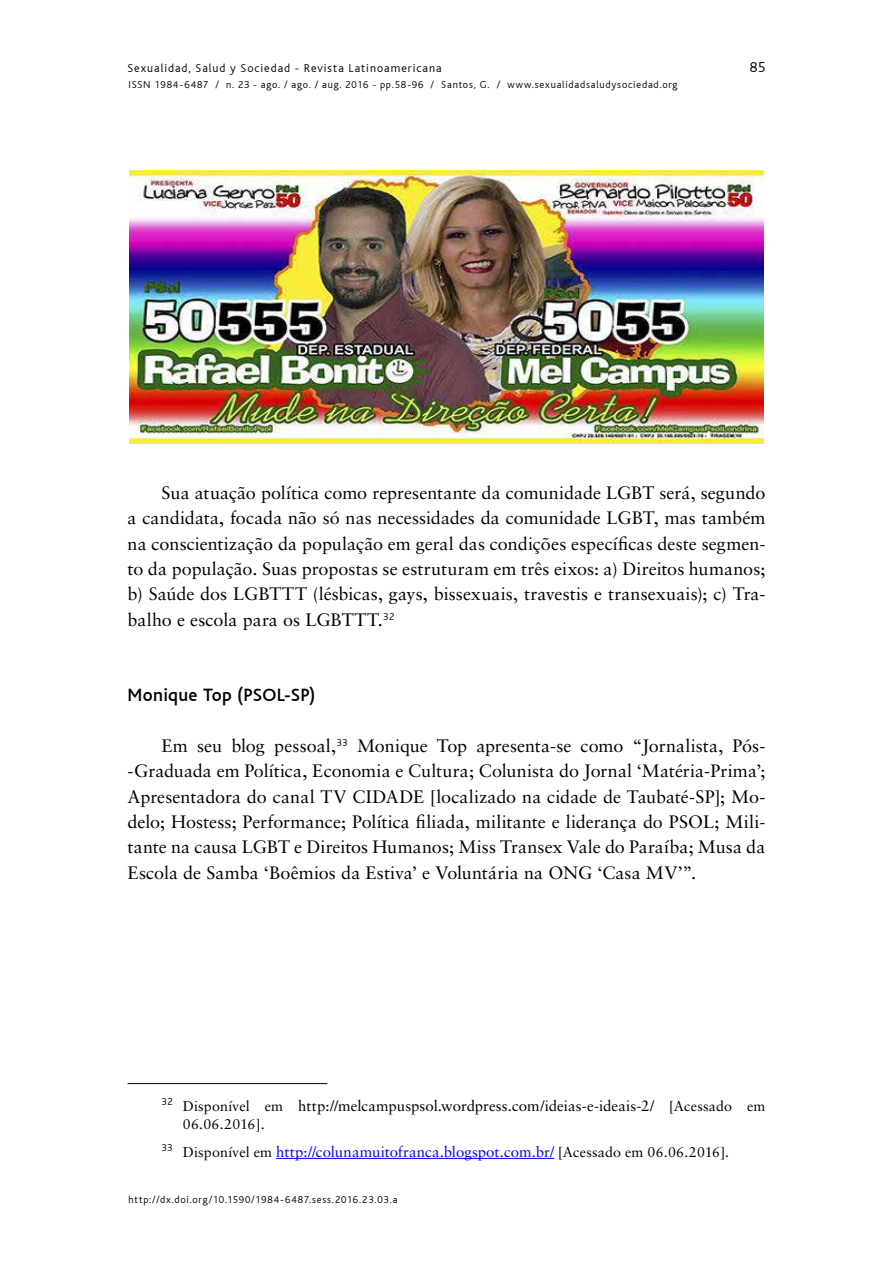
<style>
.page{position:relative;width:893px;height:1263px;background:#fff}
.page>*{position:absolute;margin:0;border:0;box-sizing:border-box;transform-origin:0 0}
.t1{font:500 18.75px "Bliss";letter-spacing:.02em;color:#000}
.t2{font:18px/25.3px "Sabon";letter-spacing:.005em;color:#000;text-align:justify}
.t3{font:15px "Sabon";color:#000}
.t4{font:15px "Sabon";color:#00f}
.t5{font:300 15px "Bliss";color:#000}
.t6{font:14.25px "Sabon";letter-spacing:.015em;color:#000}
.t7{font:300 12px "Bliss";letter-spacing:.085em;color:#000}
.t8{font:300 10.5px "Bliss";letter-spacing:.075em;color:#000}
.s1{font-size:14.25px}
.s2{font-size:14.25px;color:#000}
</style>
<div class="page">
<img style="left:129px;top:170px;width:635px;height:274px">
<hr style="left:128px;top:1083px;width:199px;height:1px;background:#000">
<hr style="left:276px;top:1158px;width:278px;height:1px;background:#00f">
<p class="t7" style="left:128px;top:62px;width:315px">Sexualidad, Salud y Sociedad - Revista Latinoamericana</p>
<p class="t8" style="left:129px;top:79px;width:550px">ISSN 1984-6487 / n. 23 - ago. / ago. / aug. 2016 - pp.58-96 / Santos, G. / www.sexualidadsaludysociedad.org</p>
<p class="t5" style="left:750px;top:59px;width:17px">85</p>
<p class="t2" style="left:128px;top:480px;width:639px;text-indent:34px">Sua atuação política como representante da comunidade LGBT será, segundo a candidata, focada não só nas necessidades da comunidade LGBT, mas também na conscientização da população em geral das condições específicas deste segmen&shy;to da população. Suas propostas se estruturam em três eixos: a) Direitos humanos; b) Saúde dos LGBTTT (lésbicas, gays, bissexuais, travestis e transexuais); c) Tra&shy;balho e escola para os LGBTTT.<sup>32</sup></p>
<p class="t1" style="left:128px;top:685px;width:189px">Monique Top (PSOL-SP)</p>
<p class="t2" style="left:128px;top:733px;width:639px;text-indent:34px">Em seu blog pessoal,<sup>33</sup> Monique Top apresenta-se como “Jornalista, Pós--Graduada em Política, Economia e Cultura; Colunista do Jornal ‘Matéria-Prima’; Apresentadora do canal TV CIDADE [localizado na cidade de Taubaté-SP]; Mo&shy;delo; Hostess; Performance; Política filiada, militante e liderança do PSOL; Mili&shy;tante na causa LGBT e Direitos Humanos; Miss Transex Vale do Paraíba; Musa da Escola de Samba ‘Boêmios da Estiva’ e Voluntária na ONG ‘Casa MV’”.</p>
<p class="t3" style="left:162px;top:1097px;width:605px"><sup>32</sup> <span class="s1">Disponível em</span> http://melcampuspsol.wordpress.com/ideias-e-ideais-2/ <span class="s1">[Acessado em</span></p>
<p class="t6" style="left:183px;top:1116px;width:83px">06.06.2016].</p>
<p class="t4" style="left:162px;top:1143px;width:569px"><sup>33</sup> <span class="s2">Disponível em</span> http://colunamuitofranca.blogspot.com.br/ <span class="s2">[Acessado em 06.06.2016].</span></p>
<p class="t8" style="left:129px;top:1194px;width:270px">http://dx.doi.org/10.1590/1984-6487.sess.2016.23.03.a</p>
</div>
